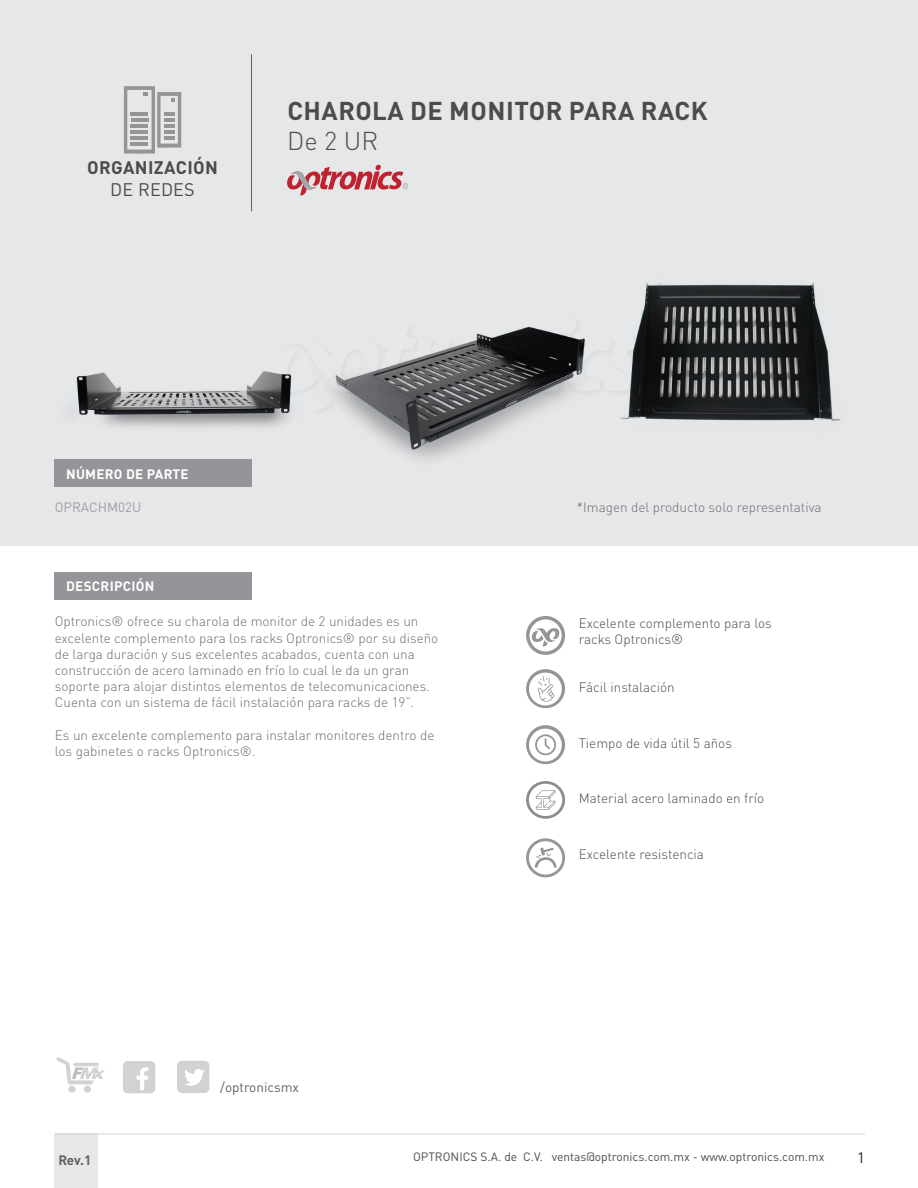
<style>
.page{position:relative;width:918px;height:1188px;background:#fff}
.page>*{position:absolute;margin:0;border:0;box-sizing:border-box;transform-origin:0 0}
.t1{font:700 25.5px "DIN Pro";letter-spacing:.02em;color:#4b4c4d}
.t2{font:300 25.5px "DIN Pro";color:#4b4c4d}
.t3{font:700 18px "DIN Pro";letter-spacing:.02em;color:#4b4c4d}
.t4{font:18px "DIN Pro";letter-spacing:.01em;color:#4b4c4d}
.t5{font:15px "DIN Pro";color:#231f20}
.t6{font:300 13.5px/16.2px "DIN Pro";color:#6c6d70}
.t7{font:300 13.5px/16.5px "DIN Pro";color:#4b4c4d}
.t8{font:700 13.5px "DIN Pro";letter-spacing:.02em;color:#fff}
.t9{font:13.5px "DIN Pro";color:#636366}
.t10{font:13.5px "DIN Pro";color:#9d9fa2}
.t11{font:700 13.5px "DIN Pro";color:#636366}
.t12{font:12px "DIN Pro";color:#4b4c4d}
</style>
<div class="page">
<div style="left:1px;top:0;width:917px;height:545px;background:#e6e7e9"></div>
<div style="left:54px;top:1134px;width:44px;height:54px;background:#e6e7e9"></div>
<hr style="left:55px;top:1134px;width:810px;height:1px;background:#d1d2d4">
<hr style="left:251px;top:54px;width:1px;height:157px;background:#636366">
<svg style="left:287px;top:165px;width:121px;height:30px"></svg>
<svg style="left:124px;top:86px;width:57px;height:68px"></svg>
<img style="left:652px;top:283px;width:189px;height:138px">
<img style="left:357px;top:283px;width:295px;height:176px">
<img style="left:76px;top:371px;width:212px;height:56px">
<div style="left:54px;top:459px;width:198px;height:28px;background:#939598"></div>
<div style="left:68px;top:1086px;width:8px;height:7px;background:#d1d2d4;border-radius:50%"></div>
<div style="left:84px;top:1086px;width:7px;height:7px;background:#d1d2d4;border-radius:50%"></div>
<svg style="left:56px;top:1057px;width:49px;height:27px"></svg>
<div style="left:123px;top:1061px;width:32px;height:32px;background:#d1d2d4;border-radius:5px"></div>
<svg style="left:137px;top:1067px;width:11px;height:23px"></svg>
<div style="left:177px;top:1061px;width:32px;height:32px;background:#d1d2d4;border-radius:5px"></div>
<svg style="left:185px;top:1069px;width:20px;height:17px"></svg>
<img style="left:265px;top:311px;width:393px;height:108px">
<svg style="left:270px;top:317px;width:379px;height:93px"></svg>
<div style="left:54px;top:572px;width:197px;height:27px;background:#939598"></div>
<svg style="left:526px;top:616px;width:39px;height:39px"></svg>
<svg style="left:526px;top:669px;width:39px;height:39px"></svg>
<svg style="left:526px;top:725px;width:39px;height:39px"></svg>
<svg style="left:526px;top:781px;width:39px;height:38px"></svg>
<svg style="left:526px;top:838px;width:39px;height:39px"></svg>
<h2 class="t3" style="left:87px;top:153px;width:132px">ORGANIZACIÓN</h2>
<h2 class="t4" style="left:110px;top:177px;width:86px">DE REDES</h2>
<h1 class="t1" style="left:287px;top:89px;width:422px">CHAROLA DE MONITOR PARA RACK</h1>
<h1 class="t2" style="left:287px;top:121px;width:93px">De 2 UR</h1>
<p class="t8" style="left:66px;top:462px;width:124px">NÚMERO DE PARTE</p>
<p class="t10" style="left:55px;top:498px;width:88px">OPRACHM02U</p>
<p class="t8" style="left:66px;top:575px;width:90px">DESCRIPCIÓN</p>
<p class="t6" style="left:577px;top:497px;width:246px">*Imagen del producto solo representativa</p>
<p class="t6" style="left:55px;top:612px;width:385px">Optronics® ofrece su charola de monitor de 2 unidades es un excelente complemento para los racks Optronics® por su diseño de larga duración y sus excelentes acabados, cuenta con una construcción de acero laminado en frío lo cual le da un gran soporte para alojar distintos elementos de telecomunicaciones.<br>Cuenta con un sistema de fácil instalación para racks de 19”.</p>
<p class="t6" style="left:55px;top:726px;width:381px">Es un excelente complemento para instalar monitores dentro de los gabinetes o racks Optronics®.</p>
<p class="t9" style="left:220px;top:1078px;width:80px">/optronicsmx</p>
<p class="t7" style="left:579px;top:614px;width:195px">Excelente complemento para los racks Optronics®</p>
<p class="t7" style="left:579px;top:678px;width:98px">Fácil instalación</p>
<p class="t7" style="left:579px;top:734px;width:155px">Tiempo de vida útil 5 años</p>
<p class="t7" style="left:579px;top:789px;width:187px">Material acero laminado en frío</p>
<p class="t7" style="left:579px;top:845px;width:127px">Excelente resistencia</p>
<p class="t11" style="left:58px;top:1149px;width:34px">Rev.1</p>
<p class="t12" style="left:413px;top:1149px;width:413px">OPTRONICS S.A. de C.V. ventas@optronics.com.mx - www.optronics.com.mx</p>
<p class="t5" style="left:857px;top:1148px;width:9px">1</p>
</div>
